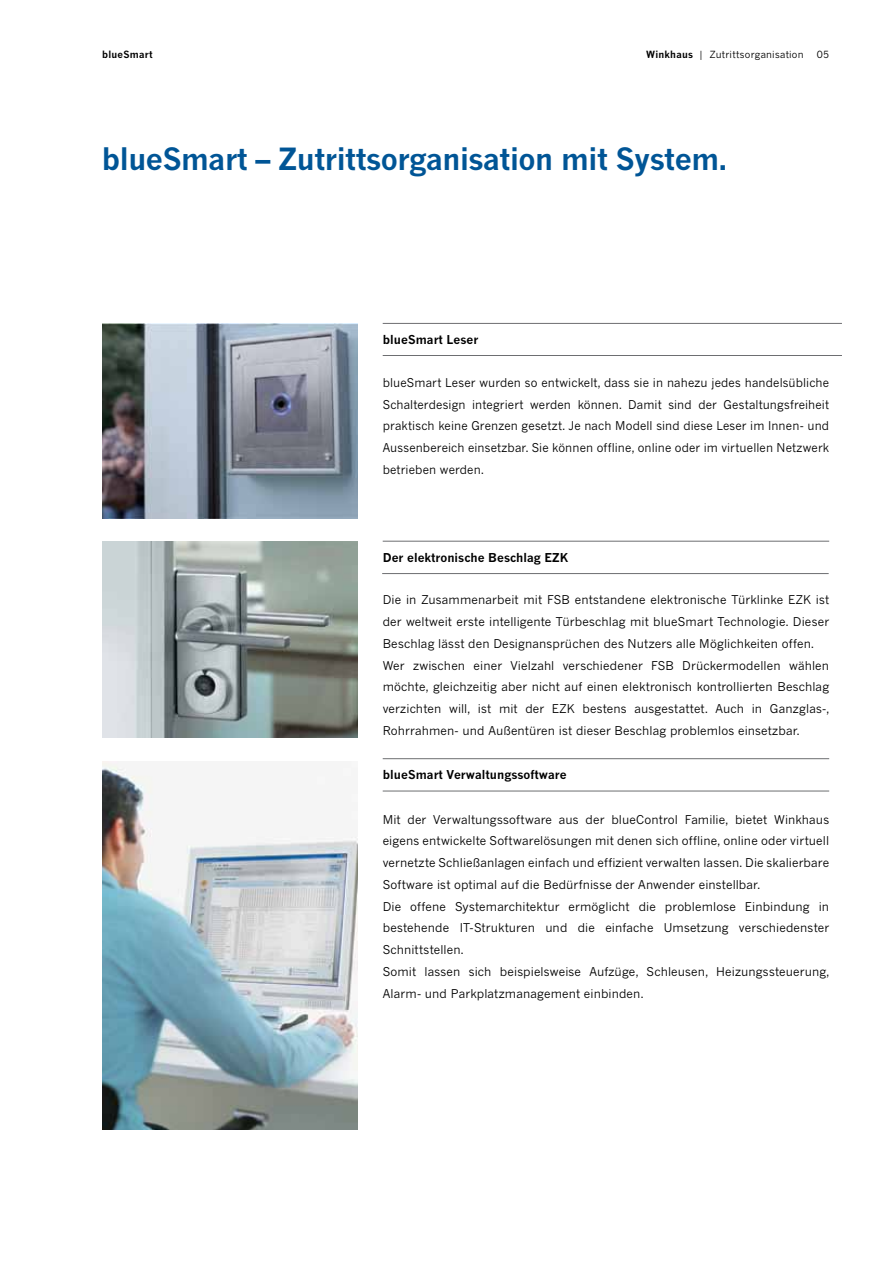
<style>
.page{position:relative;width:893px;height:1263px;background:#fff}
.page>*{position:absolute;margin:0;border:0;box-sizing:border-box;transform-origin:0 0}
.t1{font:700 30px "News Gothic MT Pro";letter-spacing:-.015em;color:#005596}
.t2{font:12px/21.8px "News Gothic MT Pro";letter-spacing:.01em;color:#000}
.t3{font:700 12px "News Gothic MT Pro";letter-spacing:.005em;color:#000}
.t4{font:9.75px "News Gothic MT Pro";letter-spacing:.025em;color:#000}
.t5{font:700 9.75px "News Gothic MT Pro";letter-spacing:.025em;color:#000}
.s1{font-weight:700}
</style>
<div class="page">
<hr style="left:383px;top:355px;width:459px;height:1px;background:#6d6e71">
<hr style="left:383px;top:323px;width:459px;height:1px;background:#6d6e71">
<hr style="left:382px;top:573px;width:447px;height:1px;background:#6d6e71">
<hr style="left:383px;top:541px;width:446px;height:1px;background:#6d6e71">
<img style="left:102px;top:541px;width:255px;height:196px">
<img style="left:102px;top:323px;width:255px;height:196px">
<img style="left:102px;top:761px;width:255px;height:368px">
<hr style="left:383px;top:791px;width:446px;height:1px;background:#6d6e71">
<hr style="left:383px;top:758px;width:446px;height:1px;background:#6d6e71">
<p class="t5" style="left:102px;top:49px;width:52px">blueSmart</p>
<p class="t4" style="left:646px;top:49px;width:159px"><span class="s1">Winkhaus</span> | Zutrittsorganisation</p>
<p class="t4" style="left:817px;top:49px;width:14px">05</p>
<h1 class="t1" style="left:102px;top:141px;width:627px">blueSmart – Zutrittsorganisation mit System.</h1>
<p class="t3" style="left:383px;top:332px;width:97px">blueSmart Leser</p>
<p class="t2" style="left:383px;top:371px;width:448px;text-align:justify">blueSmart Leser wurden so entwickelt, dass sie in nahezu jedes handelsübliche Schalterdesign integriert werden können. Damit sind der Gestaltungsfreiheit praktisch keine Grenzen gesetzt. Je nach Modell sind diese Leser im Innen- und Aussenbereich einsetzbar. Sie können offline, online oder im virtuellen Netzwerk betrieben werden.</p>
<p class="t3" style="left:383px;top:551px;width:187px">Der elektronische Beschlag EZK</p>
<p class="t2" style="left:383px;top:589px;width:448px">Die in Zusammenarbeit mit FSB entstandene elektronische Türklinke EZK ist der weltweit erste intelligente Türbeschlag mit blueSmart Technologie. Dieser Beschlag lässt den Designansprüchen des Nutzers alle Möglichkeiten offen.<br>Wer zwischen einer Vielzahl verschiedener FSB Drückermodellen wählen möchte, gleichzeitig aber nicht auf einen elektronisch kontrollierten Beschlag verzichten will, ist mit der EZK bestens ausgestattet. Auch in Ganzglas-, Rohrrahmen- und Außentüren ist dieser Beschlag problemlos einsetzbar.</p>
<p class="t3" style="left:383px;top:767px;width:185px">blueSmart Verwaltungssoftware</p>
<p class="t2" style="left:383px;top:808px;width:448px">Mit der Verwaltungssoftware aus der blueControl Familie, bietet Winkhaus eigens entwickelte Softwarelösungen mit denen sich offline, online oder virtuell vernetzte Schließanlagen einfach und effizient verwalten lassen. Die skalierbare Software ist optimal auf die Bedürfnisse der Anwender einstellbar.<br>Die offene Systemarchitektur ermöglicht die problemlose Einbindung in bestehende IT-Strukturen und die einfache Umsetzung verschiedenster Schnittstellen.<br>Somit lassen sich beispielsweise Aufzüge, Schleusen, Heizungssteuerung, Alarm- und Parkplatzmanagement einbinden.</p>
</div>
